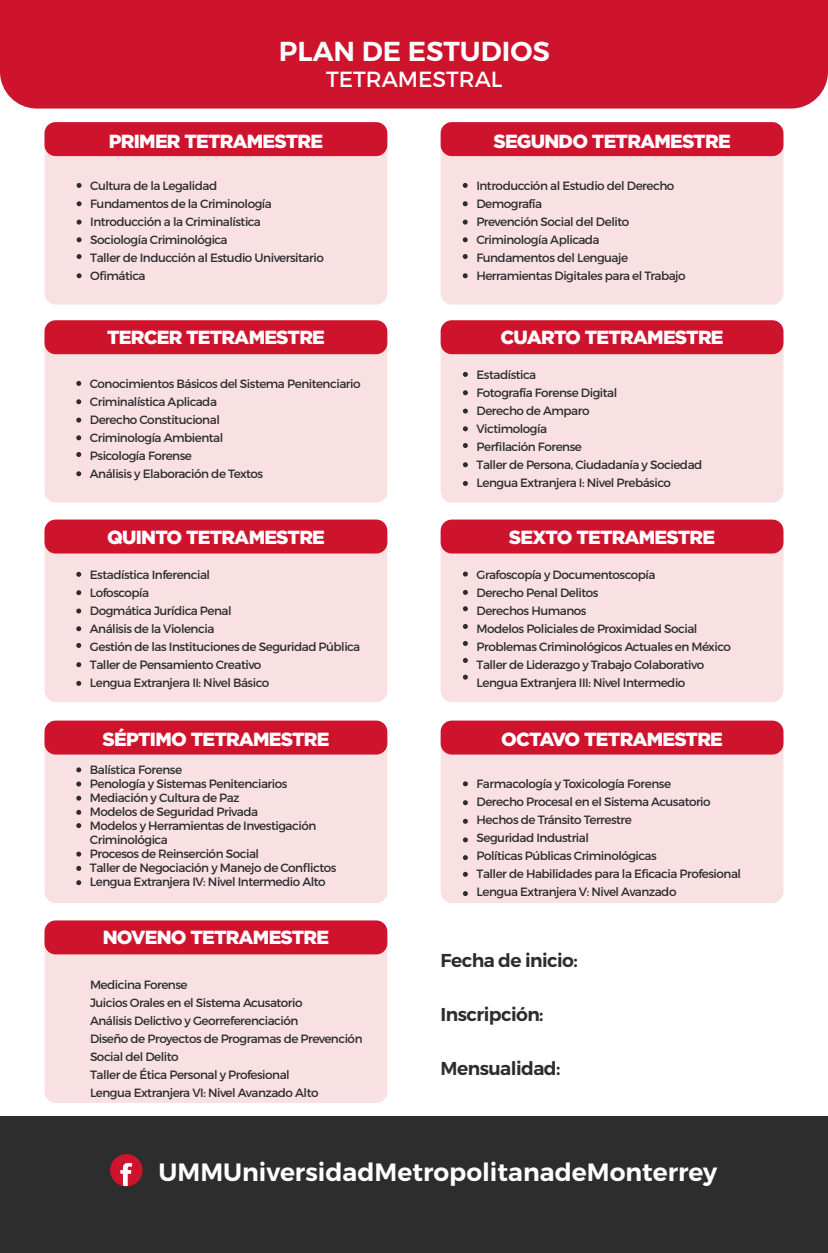
<style>
.page{position:relative;width:828px;height:1253px;background:#fff}
.page>*{position:absolute;margin:0;border:0;box-sizing:border-box;transform-origin:0 0}
.t1{font:600 27.4px "Montserrat";color:#fff}
.t2{font:600 25px "Montserrat";color:#fff}
.t3{font:22px "Montserrat";color:#fff}
.t4{font:900 19px "Gotham";letter-spacing:-.04em;color:#fff}
.t5{font:600 18.6px "Montserrat";letter-spacing:-.03em;color:#2d2d2d}
.t6{font:12px/18px "Montserrat";letter-spacing:-.04em;color:#2d2d2d}
</style>
<div class="page">
<div style="left:44px;top:132px;width:343px;height:173px;background:#f8e0e3;border-radius:11px"></div>
<div style="left:44px;top:122px;width:343px;height:34px;background:#ce132d;border-radius:11px"></div>
<div style="left:440px;top:132px;width:343px;height:173px;background:#f8e0e3;border-radius:11px"></div>
<div style="left:440px;top:122px;width:343px;height:34px;background:#ce132d;border-radius:11px"></div>
<div style="left:44px;top:330px;width:343px;height:173px;background:#f8e0e3;border-radius:11px"></div>
<div style="left:44px;top:320px;width:343px;height:34px;background:#ce132d;border-radius:11px"></div>
<div style="left:440px;top:330px;width:343px;height:173px;background:#f8e0e3;border-radius:11px"></div>
<div style="left:440px;top:320px;width:343px;height:34px;background:#ce132d;border-radius:11px"></div>
<div style="left:44px;top:529px;width:343px;height:173px;background:#f8e0e3;border-radius:11px"></div>
<div style="left:44px;top:520px;width:343px;height:33px;background:#ce132d;border-radius:11px"></div>
<div style="left:440px;top:529px;width:343px;height:173px;background:#f8e0e3;border-radius:11px"></div>
<div style="left:440px;top:520px;width:343px;height:33px;background:#ce132d;border-radius:11px"></div>
<div style="left:44px;top:730px;width:343px;height:173px;background:#f8e0e3;border-radius:11px"></div>
<div style="left:44px;top:721px;width:343px;height:34px;background:#ce132d;border-radius:11px"></div>
<div style="left:440px;top:730px;width:343px;height:173px;background:#f8e0e3;border-radius:11px"></div>
<div style="left:440px;top:721px;width:343px;height:34px;background:#ce132d;border-radius:11px"></div>
<div style="left:44px;top:930px;width:343px;height:173px;background:#f8e0e3;border-radius:11px"></div>
<div style="left:44px;top:920px;width:343px;height:34px;background:#ce132d;border-radius:11px"></div>
<div style="left:0;top:1116px;width:828px;height:137px;background:#2d2d2d"></div>
<svg style="left:110px;top:1154px;width:33px;height:32px"></svg>
<div style="left:0;top:0;width:828px;height:109px;background:#ce132d"></div>
<svg style="left:76px;top:767px;width:5px;height:5px"></svg>
<svg style="left:76px;top:781px;width:5px;height:5px"></svg>
<svg style="left:76px;top:796px;width:5px;height:5px"></svg>
<svg style="left:76px;top:810px;width:5px;height:5px"></svg>
<svg style="left:76px;top:823px;width:5px;height:5px"></svg>
<svg style="left:76px;top:852px;width:5px;height:5px"></svg>
<svg style="left:76px;top:866px;width:5px;height:5px"></svg>
<svg style="left:76px;top:880px;width:5px;height:5px"></svg>
<svg style="left:463px;top:781px;width:5px;height:5px"></svg>
<svg style="left:463px;top:800px;width:5px;height:5px"></svg>
<svg style="left:463px;top:837px;width:5px;height:5px"></svg>
<svg style="left:463px;top:819px;width:5px;height:5px"></svg>
<svg style="left:463px;top:855px;width:5px;height:5px"></svg>
<svg style="left:463px;top:872px;width:5px;height:5px"></svg>
<svg style="left:463px;top:891px;width:5px;height:5px"></svg>
<svg style="left:76px;top:572px;width:5px;height:5px"></svg>
<svg style="left:76px;top:590px;width:5px;height:5px"></svg>
<svg style="left:76px;top:609px;width:5px;height:4px"></svg>
<svg style="left:76px;top:626px;width:5px;height:5px"></svg>
<svg style="left:76px;top:643px;width:5px;height:5px"></svg>
<svg style="left:76px;top:662px;width:5px;height:5px"></svg>
<svg style="left:76px;top:681px;width:5px;height:5px"></svg>
<svg style="left:463px;top:572px;width:5px;height:5px"></svg>
<svg style="left:463px;top:590px;width:5px;height:5px"></svg>
<svg style="left:463px;top:606px;width:5px;height:5px"></svg>
<svg style="left:463px;top:624px;width:5px;height:5px"></svg>
<svg style="left:463px;top:675px;width:5px;height:5px"></svg>
<svg style="left:463px;top:658px;width:5px;height:5px"></svg>
<svg style="left:463px;top:641px;width:5px;height:5px"></svg>
<svg style="left:463px;top:372px;width:5px;height:5px"></svg>
<svg style="left:463px;top:390px;width:5px;height:5px"></svg>
<svg style="left:463px;top:409px;width:5px;height:5px"></svg>
<svg style="left:463px;top:426px;width:5px;height:5px"></svg>
<svg style="left:463px;top:443px;width:5px;height:5px"></svg>
<svg style="left:463px;top:462px;width:5px;height:5px"></svg>
<svg style="left:463px;top:481px;width:5px;height:5px"></svg>
<svg style="left:76px;top:381px;width:5px;height:5px"></svg>
<svg style="left:76px;top:399px;width:5px;height:5px"></svg>
<svg style="left:76px;top:418px;width:5px;height:5px"></svg>
<svg style="left:76px;top:435px;width:5px;height:5px"></svg>
<svg style="left:76px;top:452px;width:5px;height:5px"></svg>
<svg style="left:76px;top:471px;width:5px;height:5px"></svg>
<svg style="left:463px;top:183px;width:5px;height:5px"></svg>
<svg style="left:463px;top:201px;width:5px;height:5px"></svg>
<svg style="left:463px;top:220px;width:5px;height:5px"></svg>
<svg style="left:463px;top:237px;width:5px;height:5px"></svg>
<svg style="left:463px;top:254px;width:5px;height:5px"></svg>
<svg style="left:463px;top:273px;width:5px;height:5px"></svg>
<svg style="left:77px;top:183px;width:5px;height:5px"></svg>
<svg style="left:77px;top:201px;width:5px;height:5px"></svg>
<svg style="left:77px;top:220px;width:5px;height:5px"></svg>
<svg style="left:77px;top:237px;width:5px;height:5px"></svg>
<svg style="left:77px;top:254px;width:5px;height:5px"></svg>
<svg style="left:77px;top:273px;width:5px;height:5px"></svg>
<h1 class="t1" style="left:279px;top:34px;width:272px">PLAN DE ESTUDIOS</h1>
<h3 class="t3" style="left:326px;top:66px;width:178px">TETRAMESTRAL</h3>
<h3 class="t4" style="left:109px;top:130px;width:216px">PRIMER TETRAMESTRE</h3>
<h3 class="t4" style="left:493px;top:130px;width:239px">SEGUNDO TETRAMESTRE</h3>
<p class="t6" style="left:90px;top:177px;width:235px">Cultura de la Legalidad<br>Fundamentos de la Criminología<br>Introducción a la Criminalística<br>Sociología Criminológica<br>Taller de Inducción al Estudio Universitario<br>Ofimática</p>
<h3 class="t4" style="left:107px;top:326px;width:219px">TERCER TETRAMESTRE</h3>
<p class="t6" style="left:90px;top:375px;width:272px">Conocimientos Básicos del Sistema Penitenciario<br>Criminalística Aplicada<br>Derecho Constitucional<br>Criminología Ambiental<br>Psicología Forense<br>Análisis y Elaboración de Textos</p>
<p class="t6" style="left:476px;top:177px;width:211px">Introducción al Estudio del Derecho<br>Demografía<br>Prevención Social del Delito<br>Criminología Aplicada<br>Fundamentos del Lenguaje<br>Herramientas Digitales para el Trabajo</p>
<h3 class="t4" style="left:500px;top:326px;width:224px">CUARTO TETRAMESTRE</h3>
<p class="t6" style="left:476px;top:366px;width:227px">Estadística<br>Fotografía Forense Digital<br>Derecho de Amparo<br>Victimología<br>Perfilación Forense<br>Taller de Persona, Ciudadanía y Sociedad<br>Lengua Extranjera I: Nivel Prebásico</p>
<h3 class="t4" style="left:107px;top:526px;width:219px">QUINTO TETRAMESTRE</h3>
<h3 class="t4" style="left:509px;top:526px;width:208px">SEXTO TETRAMESTRE</h3>
<p class="t6" style="left:90px;top:565px;width:272px">Estadística Inferencial<br>Lofoscopía<br>Dogmática Jurídica Penal<br>Análisis de la Violencia<br>Gestión de las Instituciones de Seguridad Pública<br>Taller de Pensamiento Creativo<br>Lengua Extranjera II: Nivel Básico</p>
<p class="t6" style="left:476px;top:565px;width:256px">Grafoscopía y Documentoscopía<br>Derecho Penal Delitos<br>Derechos Humanos<br>Modelos Policiales de Proximidad Social Problemas Criminológicos Actuales en México Taller de Liderazgo y Trabajo Colaborativo Lengua Extranjera III: Nivel Intermedio</p>
<h3 class="t4" style="left:103px;top:728px;width:228px">SÉPTIMO TETRAMESTRE</h3>
<p class="t6" style="left:90px;top:763px;width:248px;line-height:14px">Balística Forense<br>Penología y Sistemas Penitenciarios<br>Mediación y Cultura de Paz<br>Modelos de Seguridad Privada<br>Modelos y Herramientas de Investigación<br>Criminológica<br>Procesos de Reinserción Social<br>Taller de Negociación y Manejo de Conflictos<br>Lengua Extranjera IV: Nivel Intermedio Alto</p>
<h3 class="t4" style="left:103px;top:926px;width:228px">NOVENO TETRAMESTRE</h3>
<p class="t6" style="left:90px;top:976px;width:274px">Medicina Forense<br>Juicios Orales en el Sistema Acusatorio<br>Análisis Delictivo y Georreferenciación<br>Diseño de Proyectos de Programas de Prevención Social del Delito<br>Taller de Ética Personal y Profesional<br>Lengua Extranjera VI: Nivel Avanzado Alto</p>
<h3 class="t4" style="left:501px;top:728px;width:223px">OCTAVO TETRAMESTRE</h3>
<p class="t6" style="left:476px;top:775px;width:266px">Farmacología y Toxicología Forense<br>Derecho Procesal en el Sistema Acusatorio Hechos de Tránsito Terrestre<br>Seguridad Industrial<br>Políticas Públicas Criminológicas<br>Taller de Habilidades para la Eficacia Profesional Lengua Extranjera V: Nivel Avanzado</p>
<h3 class="t5" style="left:440px;top:949px;width:139px">Fecha de inicio:</h3>
<h3 class="t5" style="left:440px;top:1003px;width:104px">Inscripción:</h3>
<h3 class="t5" style="left:440px;top:1057px;width:121px">Mensualidad:</h3>
<h2 class="t2" style="left:158px;top:1156px;width:560px">UMMUniversidadMetropolitanadeMonterrey</h2>
</div>
